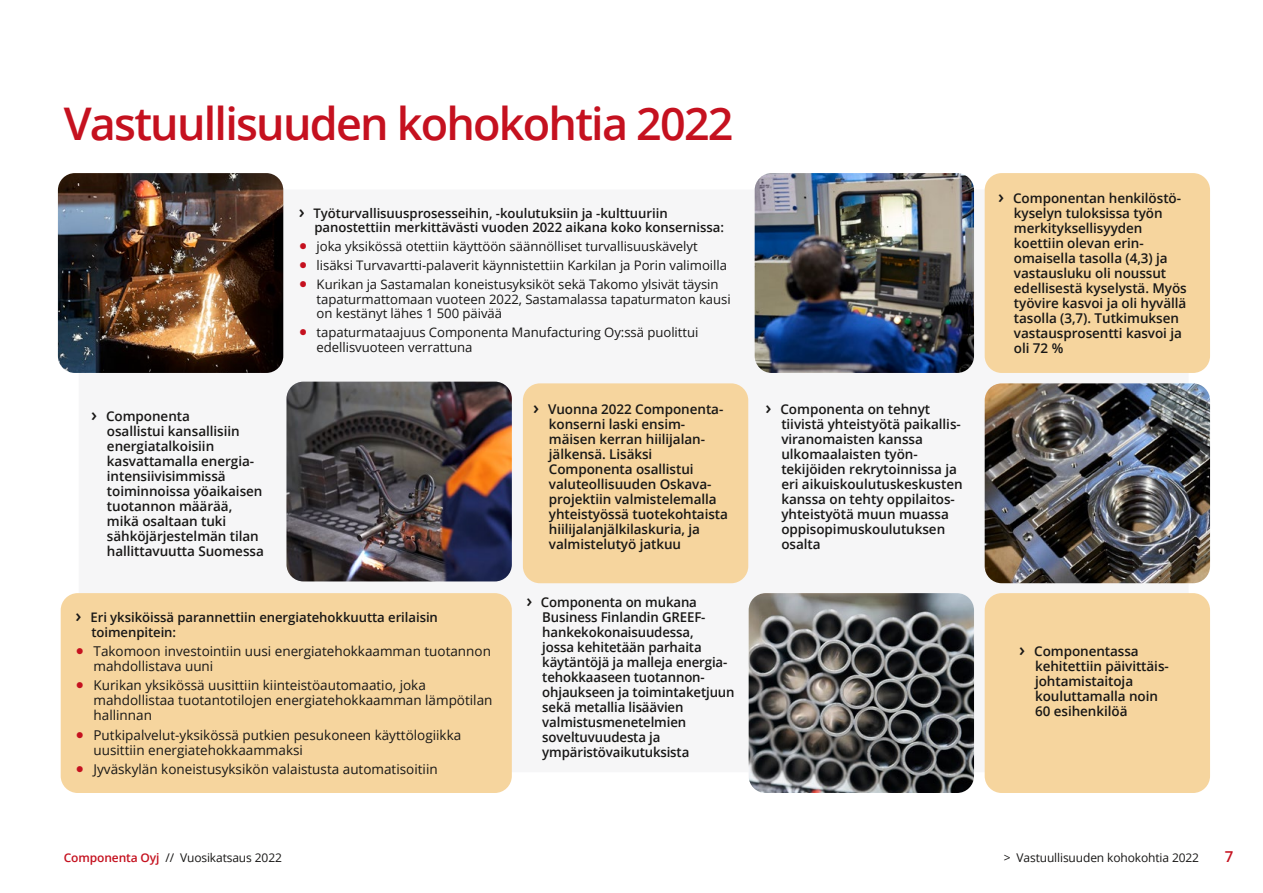
<style>
.page{position:relative;width:1263px;height:893px;background:#fff}
.page>*{position:absolute;margin:0;border:0;box-sizing:border-box;transform-origin:0 0}
.t1{font:600 45px "Open Sans";letter-spacing:-.04em;color:#c5111f}
.t2{font:600 15px "Open Sans";color:#c5111f}
.t3{font:600 13.5px/15px "Open Sans";letter-spacing:-.005em;color:#181716}
.t4{font:13.5px/15px "Open Sans";color:#181716}
.t5{font:13.2px/14.5px "Open Sans";letter-spacing:-.005em;color:#181716}
.t6{font:600 13.2px/14.5px "Open Sans";letter-spacing:-.005em;color:#181716}
.t7{font:12px "Open Sans";letter-spacing:-.01em;color:#181716}
.s1{font-size:18px}
.s2{font-family:"Minion Pro";font-weight:700;font-size:21.9px;color:#c5111f}
.s3{font-weight:600;color:#c5111f}
</style>
<div class="page">
<div style="left:79px;top:190px;width:1109px;height:582px;background:#f6f6f7;border-radius:17px"></div>
<img style="left:755px;top:173px;width:219px;height:200px">
<div style="left:61px;top:593px;width:451px;height:200px;background:#f6d59e;border-radius:17px"></div>
<div style="left:523px;top:383px;width:225px;height:200px;background:#f6d59e;border-radius:17px"></div>
<div style="left:985px;top:173px;width:225px;height:200px;background:#f6d59e;border-radius:17px"></div>
<div style="left:985px;top:593px;width:225px;height:200px;background:#f6d59e;border-radius:17px"></div>
<img style="left:985px;top:383px;width:225px;height:200px">
<img style="left:749px;top:593px;width:225px;height:200px">
<img style="left:58px;top:173px;width:225px;height:200px">
<img style="left:286px;top:382px;width:226px;height:199px">
<h1 class="t1" style="left:64px;top:93px;width:671px">Vastuullisuuden kohokohtia 2022</h1>
<p class="t3" style="left:107px;top:408px;width:158px;text-indent:-16px"><span class="s1">›</span> Componenta<br>osallistui kansallisiin energiatalkoisiin kasvattamalla energia&shy;intensiivisimmissä toiminnoissa yöaikaisen tuotannon määrää, mikä osaltaan tuki sähköjärjestelmän tilan hallittavuutta Suomessa</p>
<p class="t6" style="left:314px;top:205px;width:411px;text-indent:-16px"><span class="s1">›</span> Työturvallisuusprosesseihin, -koulutuksiin ja -kulttuuriin panostettiin merkittävästi vuoden 2022 aikana koko konsernissa:</p>
<p class="t5" style="left:299px;top:239px;width:401px"><span class="s2">•</span> joka yksikössä otettiin käyttöön säännölliset turvallisuuskävelyt</p>
<p class="t5" style="left:299px;top:258px;width:430px"><span class="s2">•</span> lisäksi Turvavartti-palaverit käynnistettiin Karkilan ja Porin valimoilla</p>
<p class="t5" style="left:317px;top:276px;width:415px;text-indent:-18px"><span class="s2">•</span> Kurikan ja Sastamalan koneistusyksiköt sekä Takomo ylsivät täysin tapaturmattomaan vuoteen 2022, Sastamalassa tapaturmaton kausi on kestänyt lähes 1 500 päivää</p>
<p class="t5" style="left:317px;top:325px;width:383px;text-indent:-18px"><span class="s2">•</span> tapaturmataajuus Componenta Manufacturing Oy:ssä puolittui edellisvuoteen verrattuna</p>
<p class="t3" style="left:549px;top:401px;width:181px;text-indent:-16px"><span class="s1">›</span> Vuonna 2022 Componenta&shy;konserni laski ensim&shy;mäisen kerran hiilijalan&shy;jälkensä. Lisäksi<br>Componenta osallistui valuteollisuuden Oskava&shy;projektiin valmistelemalla yhteistyössä tuotekohtaista hiilijalanjälkilaskuria, ja valmistelutyö jatkuu</p>
<p class="t6" style="left:91px;top:610px;width:348px;text-indent:-16px"><span class="s1">›</span> Eri yksiköissä parannettiin energiatehokkuutta erilaisin toimenpitein:</p>
<p class="t4" style="left:94px;top:643px;width:399px;text-indent:-18px"><span class="s2">•</span> Takomoon investointiin uusi energiatehokkaamman tuotannon mahdollistava uuni</p>
<p class="t4" style="left:94px;top:677px;width:400px;text-indent:-18px"><span class="s2">•</span> Kurikan yksikössä uusittiin kiinteistöautomaatio, joka mahdollistaa tuotantotilojen energiatehokkaamman lämpötilan hallinnan</p>
<p class="t4" style="left:94px;top:727px;width:369px;text-indent:-18px"><span class="s2">•</span> Putkipalvelut-yksikössä putkien pesukoneen käyttölogiikka uusittiin energiatehokkaammaksi</p>
<p class="t4" style="left:76px;top:761px;width:364px"><span class="s2">•</span> Jyväskylän koneistusyksikön valaistusta automatisoitiin</p>
<p class="t3" style="left:542px;top:594px;width:194px;text-indent:-16px"><span class="s1">›</span> Componenta on mukana<br>Business Finlandin GREEF&shy;hankekokonaisuudessa,<br>jossa kehitetään parhaita käytäntöjä ja malleja energia&shy;tehokkaaseen tuotannon&shy;ohjaukseen ja toimintaketjuun sekä metallia lisäävien valmistusmenetelmien soveltuvuudesta ja ympäristövaikutuksista</p>
<p class="t3" style="left:781px;top:401px;width:183px;text-indent:-16px"><span class="s1">›</span> Componenta on tehnyt tiivistä yhteistyötä paikallis&shy;viranomaisten kanssa ulkomaalaisten työn&shy;tekijöiden rekrytoinnissa ja eri aikuiskoulutuskeskusten kanssa on tehty oppilaitos&shy;yhteistyötä muun muassa oppisopimuskoulutuksen osalta</p>
<p class="t3" style="left:1014px;top:190px;width:174px;text-indent:-16px"><span class="s1">›</span> Componentan henkilöstö&shy;kyselyn tuloksissa työn merkityksellisyyden koettiin olevan erin&shy;omaisella tasolla (4,3) ja vastausluku oli noussut edellisestä kyselystä. Myös työvire kasvoi ja oli hyvällä tasolla (3,7). Tutkimuksen vastausprosentti kasvoi ja oli 72 %</p>
<p class="t3" style="left:1035px;top:643px;width:134px;text-indent:-16px"><span class="s1">›</span> Componentassa kehitettiin päivittäis&shy;johtamistaitoja kouluttamalla noin<br>60 esihenkilöä</p>
<p class="t7" style="left:64px;top:850px;width:220px"><span class="s3">Componenta Oyj</span> // Vuosikatsaus 2022</p>
<p class="t7" style="left:1004px;top:850px;width:197px">&gt; Vastuullisuuden kohokohtia 2022</p>
<p class="t2" style="left:1225px;top:846px;width:10px">7</p>
</div>
